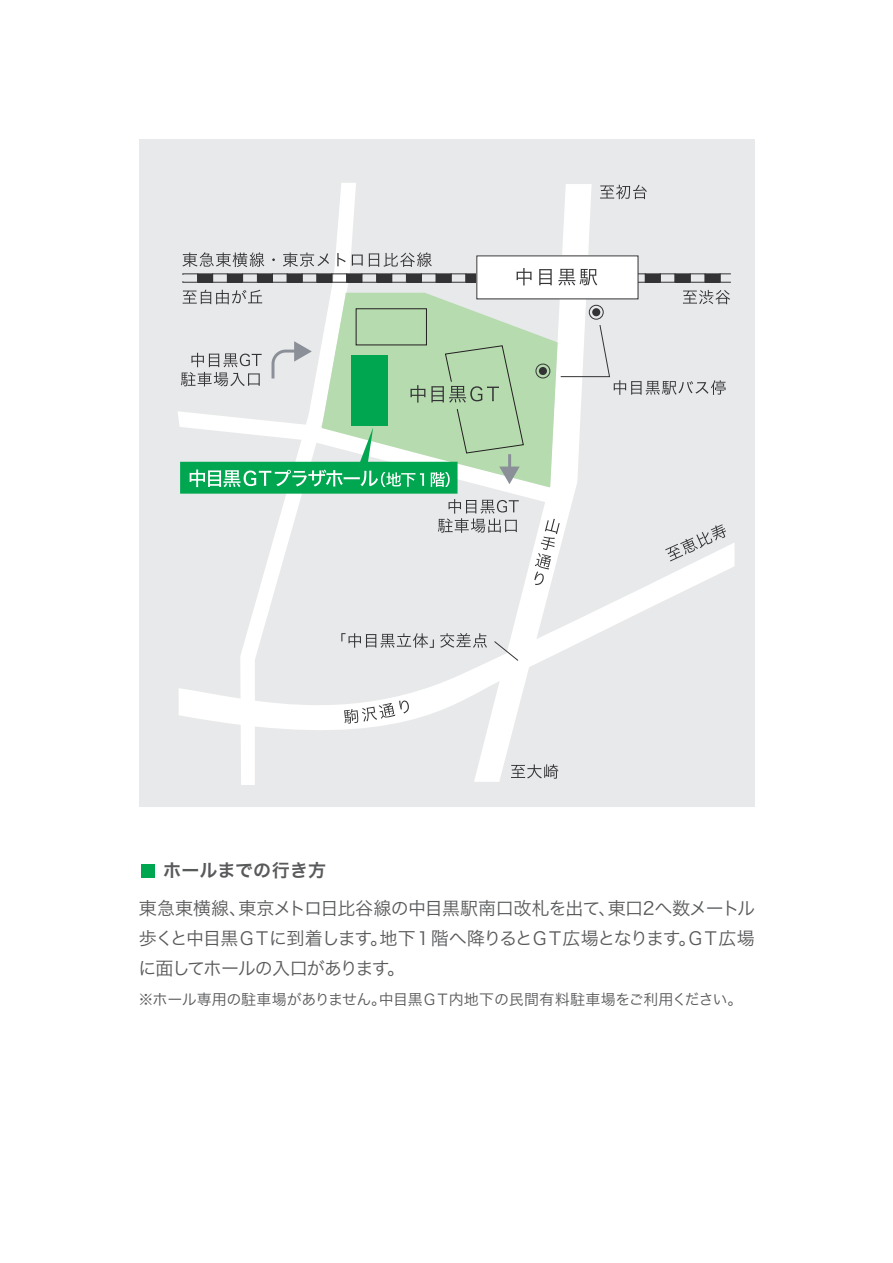
<style>
.page{position:relative;width:893px;height:1263px;background:#fff}
.page>*{position:absolute;margin:0;border:0;box-sizing:border-box;transform-origin:0 0}
.t1{font:18px/30px "Hira Kaku Pro N W3";letter-spacing:-.075em;color:#58595b;text-align:justify}
.t2{font:18px "Hira Kaku Pro W6";letter-spacing:.005em;color:#58595b}
.t3{font:15px "Hira Kaku Pro N W3";letter-spacing:-.02em;color:#58595b}
</style>
<div class="page">
<div style="left:141px;top:864px;width:14px;height:13px;background:#00a650"></div>
<div style="left:139px;top:139px;width:616px;height:667px;background:#e8e9ea"></div>
<svg style="left:178px;top:183px;width:556px;height:602px"></svg>
<svg style="left:600px;top:185px;width:47px;height:14px"></svg>
<svg style="left:683px;top:290px;width:47px;height:14px"></svg>
<svg style="left:183px;top:290px;width:79px;height:14px"></svg>
<svg style="left:182px;top:252px;width:82px;height:15px"></svg>
<svg style="left:283px;top:253px;width:46px;height:14px"></svg>
<svg style="left:337px;top:253px;width:9px;height:13px"></svg>
<svg style="left:352px;top:255px;width:11px;height:11px"></svg>
<svg style="left:369px;top:252px;width:63px;height:15px"></svg>
<svg style="left:322px;top:293px;width:236px;height:194px;fill:#b5dbae"></svg>
<div style="left:645px;top:274px;width:15px;height:8px;background:#333335"></div>
<div style="left:675px;top:274px;width:15px;height:8px;background:#333335"></div>
<div style="left:705px;top:274px;width:15px;height:8px;background:#333335"></div>
<div style="left:198px;top:274px;width:15px;height:8px;background:#333335"></div>
<svg style="left:182px;top:273px;width:16px;height:10px"></svg>
<div style="left:228px;top:274px;width:14px;height:8px;background:#333335"></div>
<div style="left:212px;top:274px;width:16px;height:8px;border:1px solid #333335"></div>
<div style="left:258px;top:274px;width:14px;height:8px;background:#333335"></div>
<div style="left:242px;top:274px;width:16px;height:8px;border:1px solid #333335"></div>
<div style="left:287px;top:274px;width:15px;height:8px;background:#333335"></div>
<div style="left:317px;top:274px;width:15px;height:8px;background:#333335"></div>
<div style="left:302px;top:274px;width:15px;height:8px;border:1px solid #333335"></div>
<div style="left:347px;top:274px;width:15px;height:8px;background:#333335"></div>
<div style="left:377px;top:274px;width:15px;height:8px;background:#333335"></div>
<div style="left:407px;top:274px;width:14px;height:8px;background:#333335"></div>
<div style="left:391px;top:274px;width:16px;height:8px;border:1px solid #333335"></div>
<div style="left:436px;top:274px;width:15px;height:8px;background:#333335"></div>
<div style="left:466px;top:274px;width:15px;height:8px;background:#333335"></div>
<div style="left:451px;top:274px;width:15px;height:8px;border:1px solid #333335"></div>
<div style="left:477px;top:256px;width:161px;height:43px;background:#fff"></div>
<svg style="left:516px;top:268px;width:16px;height:17px"></svg>
<svg style="left:539px;top:269px;width:13px;height:16px"></svg>
<svg style="left:558px;top:269px;width:39px;height:17px"></svg>
<svg style="left:511px;top:764px;width:47px;height:15px"></svg>
<svg style="left:534px;top:519px;width:26px;height:66px"></svg>
<svg style="left:344px;top:700px;width:65px;height:24px;background:#dcdddd"></svg>
<div style="left:539px;top:367px;width:8px;height:8px;background:#333335;border-radius:50%"></div>
<div style="left:536px;top:364px;width:14px;height:14px;border:1px solid #333335;border-radius:50%"></div>
<div style="left:592px;top:308px;width:8px;height:8px;background:#333335;border-radius:50%"></div>
<div style="left:589px;top:305px;width:14px;height:14px;border:1px solid #333335;border-radius:50%"></div>
<svg style="left:341px;top:633px;width:93px;height:15px"></svg>
<svg style="left:440px;top:633px;width:47px;height:15px"></svg>
<svg style="left:494px;top:641px;width:25px;height:20px"></svg>
<svg style="left:665px;top:524px;width:61px;height:37px"></svg>
<svg style="left:560px;top:324px;width:165px;height:71px"></svg>
<svg style="left:180px;top:341px;width:344px;height:192px"></svg>
<p class="t2" style="left:163px;top:854px;width:165px">ホールまでの行き方</p>
<p class="t1" style="left:138px;top:892px;width:618px">東急東横線、東京メトロ日比谷線の中目黒駅南口改札を出て、東口2へ数メートル歩くと中目黒ＧＴに到着します。地下１階へ降りるとＧＴ広場となります。ＧＴ広場に面してホールの入口があります。</p>
<p class="t3" style="left:138px;top:986px;width:605px">※ホール専用の駐車場がありません。中目黒ＧＴ内地下の民間有料駐車場をご利用ください。</p>
</div>
